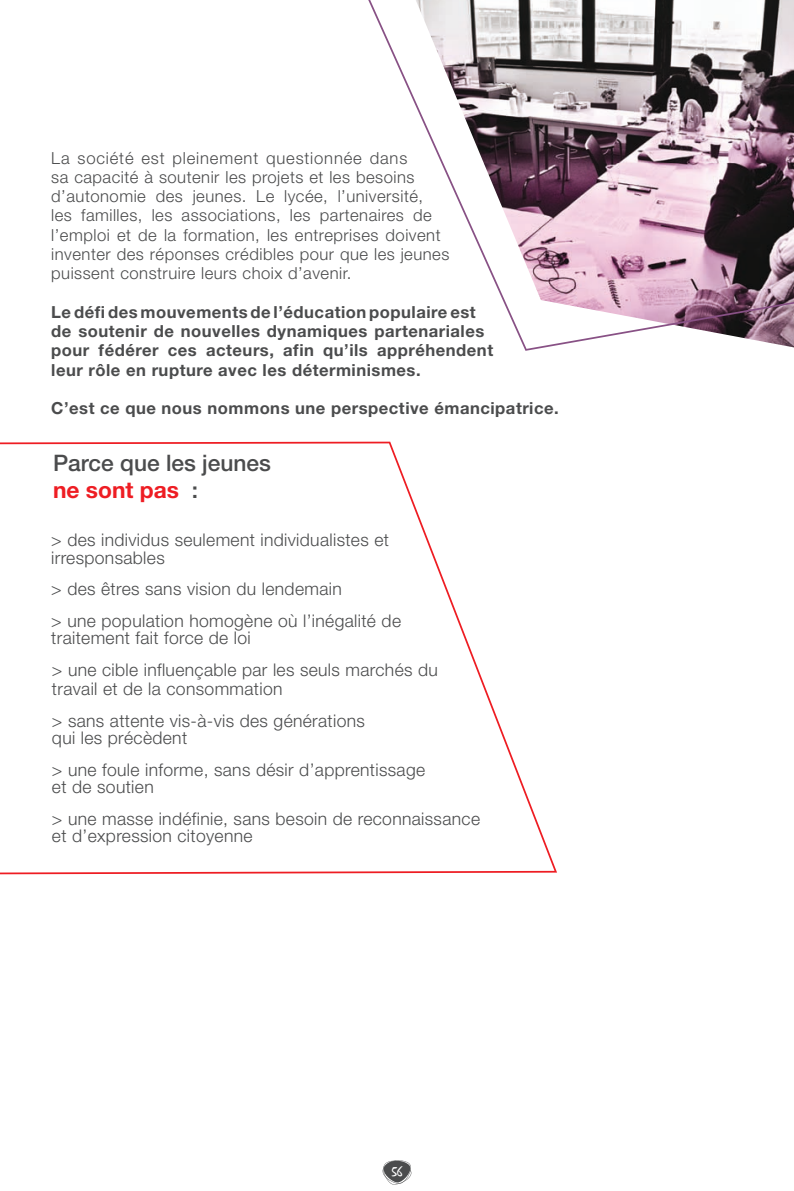
<style>
.page{position:relative;width:794px;height:1191px;background:#fff}
.page>*{position:absolute;margin:0;border:0;box-sizing:border-box;transform-origin:0 0}
.t1{font:500 22.75px/27.3px "Helvetica Neue";color:#4b4c4d}
.t2{font:300 17.5px/31.5px "Helvetica Neue";letter-spacing:.02em;color:#4b4c4d}
.t3{font:300 16.62px/19.2px "Helvetica Neue";letter-spacing:.03em;color:#4b4c4d}
.t4{font:700 16.62px/19.2px "Helvetica Neue";letter-spacing:.03em;color:#4b4c4d}
.t5{font:13.12px "Keltonn";color:#fff}
.s1{font-weight:700;color:#ee1d23}
</style>
<div class="page">
<svg style="left:0;top:441px;width:557px;height:433px"></svg>
<svg style="left:368px;top:0;width:426px;height:351px"></svg>
<svg style="left:382px;top:1160px;width:30px;height:25px"></svg>
<p class="t3" style="left:51px;top:148px;width:399px">La société est pleinement questionnée dans<br>sa capacité à soutenir les projets et les besoins d’autonomie des jeunes. Le lycée, l’université,<br>les familles, les associations, les partenaires de l’emploi et de la formation, les entreprises doivent inventer des réponses crédibles pour que les jeunes puissent construire leurs choix d’avenir.</p>
<p class="t4" style="left:51px;top:302px;width:443px">Le défi des mouvements de l’éducation populaire est de soutenir de nouvelles dynamiques partenariales pour fédérer ces acteurs, afin qu’ils appréhendent leur rôle en rupture avec les déterminismes.</p>
<p class="t4" style="left:51px;top:398px;width:509px">C’est ce que nous nommons une perspective émancipatrice.</p>
<h1 class="t1" style="left:53px;top:448px;width:219px">Parce que les jeunes <span class="s1">ne sont pas</span> :</h1>
<p class="t2" style="left:51px;top:531px;width:339px;line-height:17.5px">&gt; des individus seulement individualistes et irresponsables</p>
<p class="t2" style="left:51px;top:573px;width:351px">&gt; des êtres sans vision du lendemain<br>&gt; une population homogène où l’inégalité de</p>
<p class="t2" style="left:51px;top:622px;width:388px">traitement fait force de loi<br>&gt; une cible influençable par les seuls marchés du</p>
<p class="t2" style="left:52px;top:672px;width:314px">travail et de la consommation<br>&gt; sans attente vis-à-vis des générations</p>
<p class="t2" style="left:52px;top:721px;width:375px">qui les précèdent<br>&gt; une foule informe, sans désir d’apprentissage</p>
<p class="t2" style="left:52px;top:770px;width:430px">et de soutien<br>&gt; une masse indéfinie, sans besoin de reconnaissance</p>
<p class="t2" style="left:52px;top:819px;width:202px">et d’expression citoyenne</p>
<p class="t5" style="left:392px;top:1164px;width:12px">56</p>
</div>
